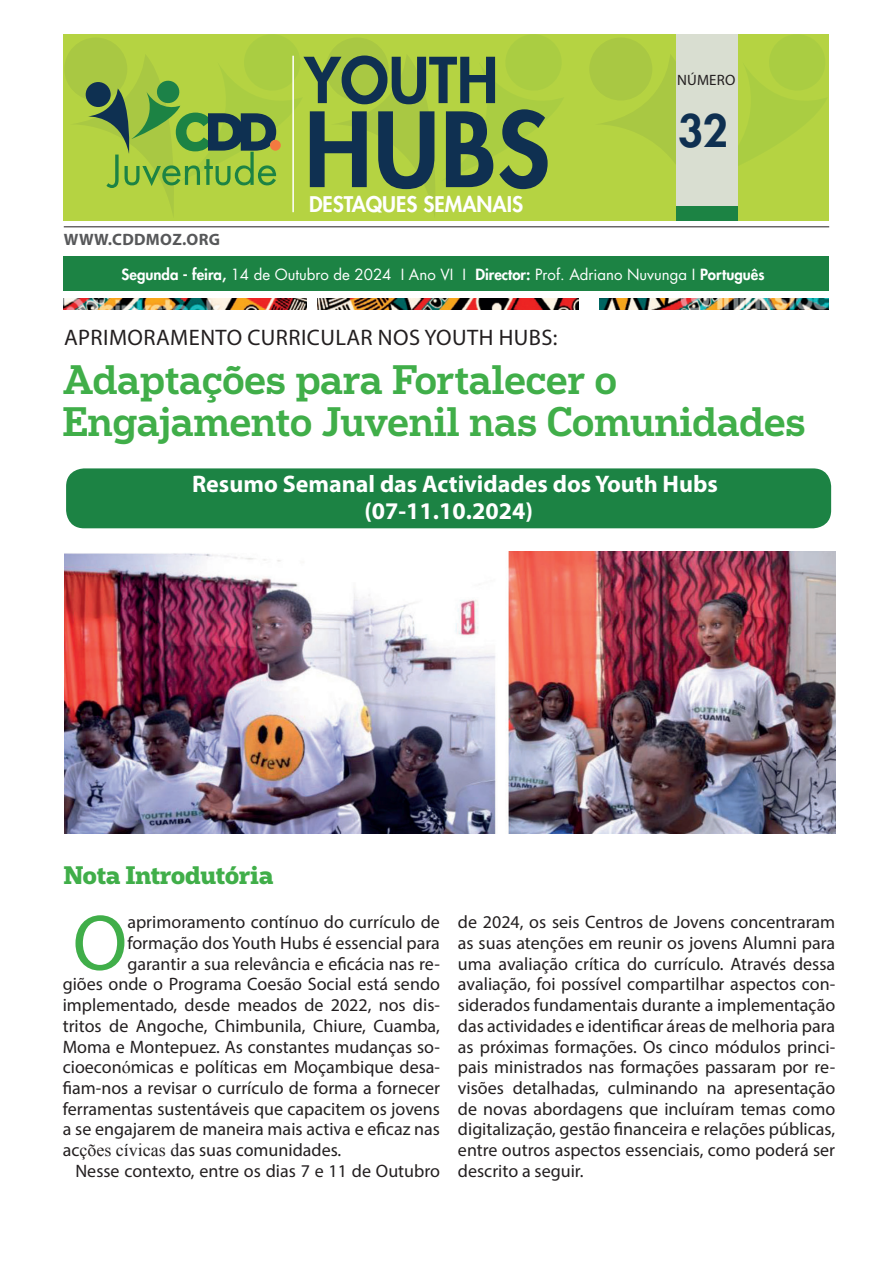
<style>
.page{position:relative;width:893px;height:1263px;background:#fff}
.page>*{position:absolute;margin:0;border:0;box-sizing:border-box;transform-origin:0 0}
.t1{font:800 100.5px "Futura LT";color:#0f3051}
.t2{font:79.35px "Myriad Pro";color:#40ae49}
.t3{font:800 61.5px "Futura LT";color:#0f3051}
.t4{font:800 43.5px "Futura LT";color:#0f3051}
.t5{font:500 39px/42px "Popular";color:#40ae49}
.t6{font:700 24px/27px "Myriad Pro";color:#fff;text-align:center}
.t7{font:700 24px "Popular";color:#40ae49}
.t8{font:22.5px "Myriad Pro";letter-spacing:.02em;color:#231f20}
.t9{font:800 21px "Futura LT";color:#fff}
.t10{font:18px/20.7px "Myriad Pro";color:#231f20;text-align:justify}
.t11{font:700 16.5px "Myriad Pro";letter-spacing:.02em;color:#57585a}
.t12{font:15px "Futura LT";color:#fff}
.t13{font:15px "Myriad Pro";letter-spacing:.01em;color:#231f20}
.s1{font-weight:800}
.s2{font-family:"Times New Roman"}
</style>
<div class="page">
<div style="left:66px;top:468px;width:765px;height:60px;background:#1c8344;border-radius:18px"></div>
<div style="left:64px;top:34px;width:765px;height:187px;background:#b5d342"></div>
<hr style="left:64px;top:227px;width:765px;height:1px;background:#231f20">
<img style="left:64px;top:298px;width:242px;height:11px">
<img style="left:317px;top:298px;width:262px;height:11px">
<img style="left:599px;top:298px;width:229px;height:11px">
<div style="left:589px;top:37px;width:63px;height:64px;background:#a9c843;border-radius:50%"></div>
<svg style="left:601px;top:35px;width:226px;height:130px"></svg>
<div style="left:326px;top:37px;width:63px;height:64px;background:#a9c843;border-radius:50%"></div>
<svg style="left:339px;top:35px;width:224px;height:180px"></svg>
<div style="left:64px;top:37px;width:63px;height:64px;background:#a9c843;border-radius:50%"></div>
<div style="left:676px;top:34px;width:62px;height:187px;background:#d9ded1"></div>
<div style="left:676px;top:206px;width:62px;height:15px;background:#1c8344"></div>
<svg style="left:76px;top:35px;width:226px;height:178px"></svg>
<div style="left:64px;top:256px;width:765px;height:35px;background:#1c8344"></div>
<img style="left:64px;top:551px;width:771px;height:282px">
<p class="t11" style="left:64px;top:229px;width:158px">WWW.CDDMOZ.ORG</p>
<h3 class="t3" style="left:304px;top:39px;width:195px">YOUTH</h3>
<h1 class="t1" style="left:304px;top:83px;width:247px">HUBS</h1>
<p class="t9" style="left:309px;top:191px;width:216px">DESTAQUES SEMANAIS</p>
<p class="t13" style="left:677px;top:71px;width:60px">NÚMERO</p>
<h3 class="t4" style="left:678px;top:102px;width:51px">32</h3>
<p class="t12" style="left:122px;top:265px;width:644px"><span class="s1">Segunda - feira,</span> 14 de Outubro de 2024 I Ano VI I <span class="s1">Director:</span> Prof. Adriano Nuvunga I <span class="s1">Português</span></p>
<p class="t8" style="left:64px;top:323px;width:495px">APRIMORAMENTO CURRICULAR NOS YOUTH HUBS:</p>
<h3 class="t5" style="left:63px;top:358px;width:744px">Adaptações para Fortalecer o<br>Engajamento Juvenil nas Comunidades</h3>
<h3 class="t6" style="left:192px;top:470px;width:527px">Resumo Semanal das Actividades dos Youth Hubs (07-11.10.2024)</h3>
<h3 class="t7" style="left:64px;top:860px;width:211px">Nota Introdutória</h3>
<h2 class="t2" style="left:73px;top:894px;width:56px">O</h2>
<p class="t10" style="left:127px;top:911px;width:314px">aprimoramento contínuo do currículo de</p>
<p class="t10" style="left:127px;top:932px;width:314px">formação dos Youth Hubs é essencial para</p>
<p class="t10" style="left:127px;top:953px;width:314px">garantir a sua relevância e eficácia nas re-</p>
<p class="t10" style="left:63px;top:974px;width:379px">giões onde o Programa Coesão Social está sendo</p>
<p class="t10" style="left:63px;top:994px;width:379px">implementado, desde meados de 2022, nos dis-</p>
<p class="t10" style="left:63px;top:1015px;width:379px">tritos de Angoche, Chimbunila, Chiure, Cuamba,</p>
<p class="t10" style="left:63px;top:1036px;width:379px">Moma e Montepuez. As constantes mudanças so-</p>
<p class="t10" style="left:63px;top:1056px;width:379px">cioecon<span class="s2">ó</span>micas e políticas em Moçambique desa-</p>
<p class="t10" style="left:63px;top:1077px;width:379px">fiam-nos a revisar o currículo de forma a fornecer</p>
<p class="t10" style="left:63px;top:1098px;width:379px">ferramentas sustentáveis que capacitem os jovens</p>
<p class="t10" style="left:63px;top:1118px;width:379px">a se engajarem de maneira mais activa e eficaz nas</p>
<p class="t10" style="left:63px;top:1139px;width:280px">ac<span class="s2">ções cívicas d</span>as suas comunidades.</p>
<p class="t10" style="left:75px;top:1160px;width:366px">Nesse contexto, entre os dias 7 e 11 de Outubro</p>
<p class="t10" style="left:458px;top:911px;width:379px">de 2024, os seis Centros de Jovens concentraram as suas atenções em reunir os jovens Alumni para uma avaliação crítica do currículo. Através dessa avaliação, foi possível compartilhar aspectos con&shy;siderados fundamentais durante a implementação das actividades e identificar áreas de melhoria para as próximas formações. Os cinco módulos princi&shy;pais ministrados nas formações passaram por re&shy;visões detalhadas, culminando na apresentação de novas abordagens que incluíram temas como digitalização, gestão financeira e relações públicas, entre outros aspectos essenciais, como poderá ser descrito a seguir.</p>
</div>
